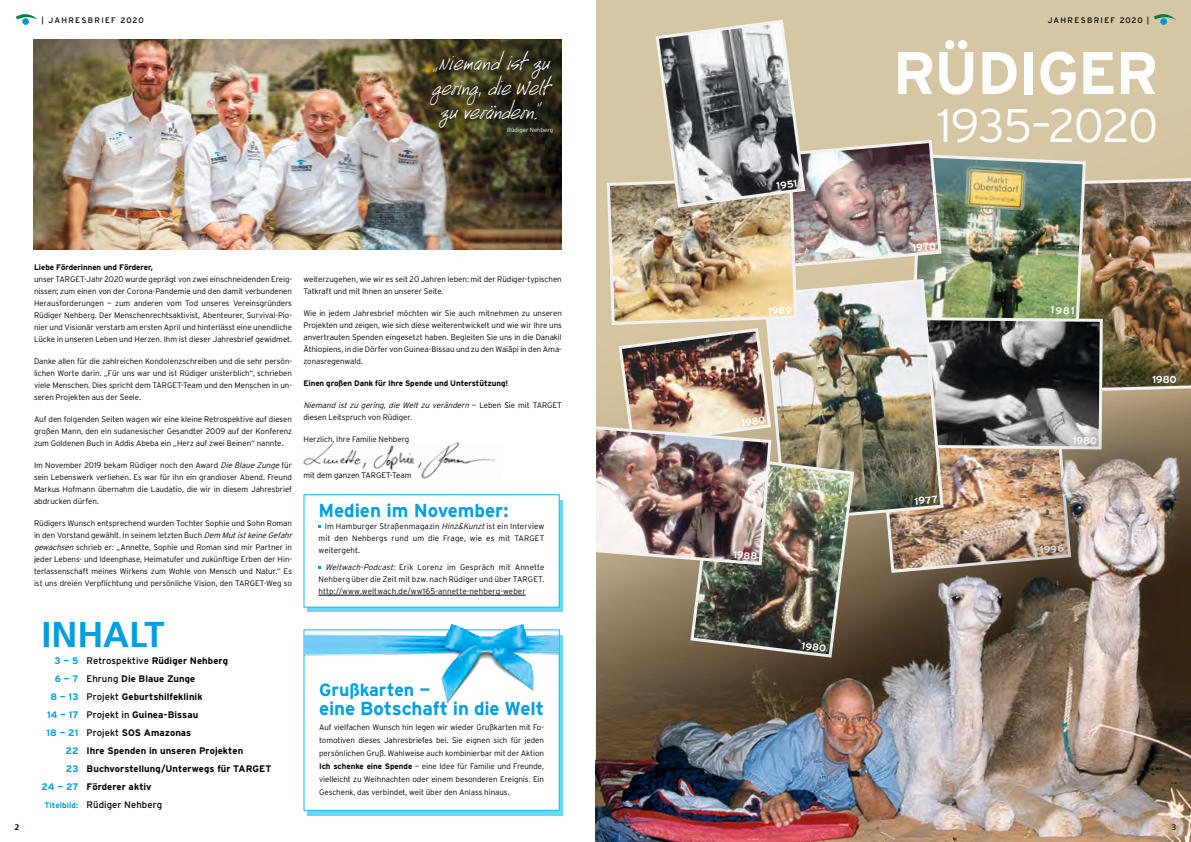
<style>
.page{position:relative;width:1191px;height:842px;background:#fff}
.page>*{position:absolute;margin:0;border:0;box-sizing:border-box;transform-origin:0 0}
.t1{font:700 60px "Interstate";letter-spacing:-.025em;color:#fff}
.t2{font:300 47px "Interstate";letter-spacing:-.025em;color:#fff}
.t3{font:700 36px "Frutiger";letter-spacing:-.005em;color:#009fe3}
.t4{font:28.2px/24.7px "GE Handy Script";letter-spacing:-.02em;color:#fff;text-align:center}
.t5{font:700 18.8px "Interstate";letter-spacing:-.005em;color:#009fe3}
.t6{font:700 17.7px "Interstate";color:#009fe3}
.t7{font:700 10px "Interstate";color:#fff}
.t8{font:700 9.5px/18px "Interstate";letter-spacing:.005em;color:#000}
.t9{font:700 9.5px/18px "Interstate";letter-spacing:.005em;color:#009fe3;text-align:right}
.t10{font:9.5px "Interstate";letter-spacing:.01em;color:#000}
.t11{font:300 8px/12px "Interstate";letter-spacing:-.005em;color:#000;text-align:justify}
.t12{font:700 8px "Interstate";letter-spacing:-.005em;color:#000}
.t13{font:8px "Interstate";letter-spacing:.16em;color:#000}
.t14{font:700 8px "Interstate";letter-spacing:.01em;color:#009fe3}
.t15{font:8px "Frutiger";color:#000}
.t16{font:300 6px "Interstate";letter-spacing:.005em;color:#fff}
.s1{font-style:italic}
.s2{font-weight:400}
.s3{font-weight:700}
</style>
<div class="page">
<img style="left:303px;top:442px;width:192px;height:37px">
<img style="left:595px;top:659px;width:596px;height:183px">
<div style="left:307px;top:635px;width:255px;height:180px;background:#6cd6f5"></div>
<div style="left:303px;top:629px;width:257px;height:182px;background:#fff"></div>
<img style="left:304px;top:624px;width:254px;height:82px">
<img style="left:34px;top:40px;width:527px;height:210px">
<div style="left:307px;top:500px;width:255px;height:111px;background:#6cd6f5"></div>
<div style="left:303px;top:494px;width:257px;height:114px;background:#fff"></div>
<svg style="left:16px;top:14px;width:22px;height:6px"></svg>
<div style="left:22px;top:18px;width:7px;height:7px;background:#0095db;border-radius:50%"></div>
<img style="left:596px;top:14px;width:595px;height:645px">
<div style="left:1160px;top:18px;width:7px;height:7px;background:#0095db;border-radius:50%"></div>
<svg style="left:424px;top:45px;width:137px;height:93px;background:#3a361d"></svg>
<p class="t13" style="left:42px;top:15px;width:104px">| JAHRESBRIEF 2020</p>
<p class="t13" style="left:1047px;top:15px;width:103px">JAHRESBRIEF 2020 |</p>
<h3 class="t4" style="left:432px;top:53px;width:120px">„Niemand ist zu gering, die Welt zu verändern."</h3>
<p class="t16" style="left:507px;top:127px;width:48px">Rüdiger Nehberg</p>
<p class="t7" style="left:775px;top:180px;width:22px;rotate:-8deg">1951</p>
<h1 class="t1" style="left:892px;top:39px;width:267px">RÜDIGER</h1>
<h2 class="t2" style="left:937px;top:99px;width:223px">1935–2020</h2>
<p class="t15" style="left:15px;top:822px;width:6px">2</p>
<p class="t12" style="left:34px;top:263px;width:121px">Liebe Förderinnen und Förderer,</p>
<p class="t11" style="left:34px;top:273px;width:259px">unser TARGET-Jahr 2020 wurde geprägt von zwei einschneidenden Ereig&shy;nissen: zum einen von der Corona-Pandemie und den damit verbundenen Herausforderungen — zum anderen vom Tod unseres Vereinsgründers Rüdiger Nehberg. Der Menschenrechtsaktivist, Abenteurer, Survival-Pio&shy;nier und Visionär verstarb am ersten April und hinterlässt eine unendliche Lücke in unseren Leben und Herzen. Ihm ist dieser Jahresbrief gewidmet.</p>
<p class="t11" style="left:34px;top:355px;width:259px">Danke allen für die zahlreichen Kondolenzschreiben und die sehr persön&shy;lichen Worte darin. „Für uns war und ist Rüdiger unsterblich“, schrieben viele Menschen. Dies spricht dem TARGET-Team und den Menschen in un&shy;seren Projekten aus der Seele.</p>
<p class="t11" style="left:34px;top:413px;width:259px">Auf den folgenden Seiten wagen wir eine kleine Retrospektive auf diesen großen Mann, den ein sudanesischer Gesandter 2009 auf der Konferenz zum Goldenen Buch in Addis Abeba ein „Herz auf zwei Beinen“ nannte.</p>
<p class="t11" style="left:34px;top:459px;width:259px">Im November 2019 bekam Rüdiger noch den Award <span class="s1">DieBlaueZunge</span>für sein Lebenswerk verliehen. Es war für ihn ein grandioser Abend. Freund Markus Hofmann übernahm die Laudatio, die wir in diesem Jahresbrief abdrucken dürfen.</p>
<p class="t11" style="left:34px;top:517px;width:262px;text-align:left">Rüdigers Wunsch entsprechend wurden Tochter Sophie und Sohn Roman in den Vorstand gewählt. In seinem letzten Buch <span class="s1">Dem MutistkeineGefahr gewachsen</span>schrieb er: „Annette, Sophie und Roman sind mir Partner in jeder Lebens- und Ideenphase, Heimatufer und zukünftige Erben der Hin&shy;terlassenschaft meines Wirkens zum Wohle von Mensch und Natur.“ Es ist uns dreien Verpflichtung und persönliche Vision, den TARGET-Weg so</p>
<h3 class="t3" style="left:42px;top:613px;width:124px">INHALT</h3>
<p class="t8" style="left:87px;top:651px;width:186px"><span class="s2">Retrospektive</span> Rüdiger Nehberg<br><span class="s2">Ehrung</span> Die Blaue Zunge<br><span class="s2">Projekt</span> Geburtshilfeklinik<br><span class="s2">Projekt in</span> Guinea-Bissau<br><span class="s2">Projekt</span> SOS Amazonas<br>Ihre Spenden in unseren Projekten<br>Buchvorstellung/Unterwegs für TARGET<br>Förderer aktiv</p>
<p class="t10" style="left:87px;top:799px;width:77px">Rüdiger Nehberg</p>
<p class="t9" style="left:41px;top:651px;width:39px">3 — 5<br>6 — 7<br>8 — 13<br>14 — 17<br>18 — 21<br>22<br>23<br>24 — 27</p>
<p class="t14" style="left:44px;top:801px;width:36px">Titelbild:</p>
<p class="t11" style="left:303px;top:273px;width:260px">weiterzugehen, wie wir es seit 20 Jahren leben: mit der Rüdiger-typischen<br>Tatkraft und mit Ihnen an unserer Seite.</p>
<p class="t11" style="left:303px;top:307px;width:260px">Wie in jedem Jahresbrief möchten wir Sie auch mitnehmen zu unseren Projekten und zeigen, wie sich diese weiterentwickelt und wie wir Ihre uns anvertrauten Spenden eingesetzt haben. Begleiten Sie uns in die Danakil Äthiopiens, in die Dörfer von Guinea-Bissau und zu den Waiãpi in den Ama&shy;zonasregenwald.</p>
<p class="t12" style="left:303px;top:379px;width:206px">Einen großen Dank für Ihre Spende und Unterstützung!</p>
<p class="t11" style="left:303px;top:399px;width:260px"><span class="s1">Niemand ist zu gering, die Welt zu verändern</span> — L e b e n S i e m i t TA R G E T diesen Leitspruch von Rüdiger.</p>
<p class="t11" style="left:303px;top:433px;width:107px">Herzlich, Ihre Familie Nehberg</p>
<p class="t11" style="left:303px;top:469px;width:109px">mit dem ganzen TARGET-Team</p>
<h3 class="t5" style="left:318px;top:500px;width:191px">Medien im November:</h3>
<p class="t11" style="left:318px;top:520px;width:227px;text-indent:6px">Im Hamburger Straßenmagazin <span class="s1">Hinz&amp;Kunzt</span>ist ein Interview mit den Nehbergs rund um die Frage, wie es mit TARGET weitergeht.</p>
<p class="t11" style="left:318px;top:561px;width:227px;text-indent:6px"><span class="s1">Weltwach-Podcast:</span> Erik Lorenz im Gespräch mit Annette Nehberg über die Zeit mit bzw. nach Rüdiger und über TARGET. http://www.weltwach.de/ww165-annette-nehberg-weber</p>
<h3 class="t6" style="left:319px;top:680px;width:113px">Grußkarten —</h3>
<h3 class="t5" style="left:319px;top:698px;width:226px">eine Botschaft in die Welt</h3>
<p class="t11" style="left:319px;top:721px;width:226px;line-height:13px">Auf vielfachen Wunsch hin legen wir wieder Grußkarten mit Fo&shy;tomotiven dieses Jahresbriefes bei. Sie eignen sich für jeden persönlichen Gruß. Wahlweise auch kombinierbar mit der Aktion <span class="s3">Ich schenke eine Spende</span> — eine Idee für Familie und Freunde, vielleicht zu Weihnachten oder einem besonderen Ereignis. Ein Geschenk, das verbindet, weit über den Anlass hinaus.</p>
<p class="t7" style="left:767px;top:305px;width:26px;rotate:-2deg">1989</p>
<p class="t7" style="left:740px;top:417px;width:26px;rotate:-8deg">1980</p>
<p class="t7" style="left:734px;top:549px;width:26px;rotate:5deg">1988</p>
<p class="t7" style="left:802px;top:640px;width:26px;rotate:7deg">1980</p>
<p class="t7" style="left:911px;top:242px;width:26px;rotate:-5deg">1970</p>
<p class="t7" style="left:914px;top:495px;width:25px;rotate:-5deg">1977</p>
<p class="t7" style="left:1051px;top:304px;width:26px;rotate:3deg">1981</p>
<p class="t7" style="left:1073px;top:435px;width:26px;rotate:1deg">1980</p>
<p class="t7" style="left:1039px;top:544px;width:26px;rotate:-5deg">1996</p>
<p class="t7" style="left:1152px;top:374px;width:26px;rotate:-2deg">1980</p>
<p class="t15" style="left:1171px;top:822px;width:6px">3</p>
</div>
